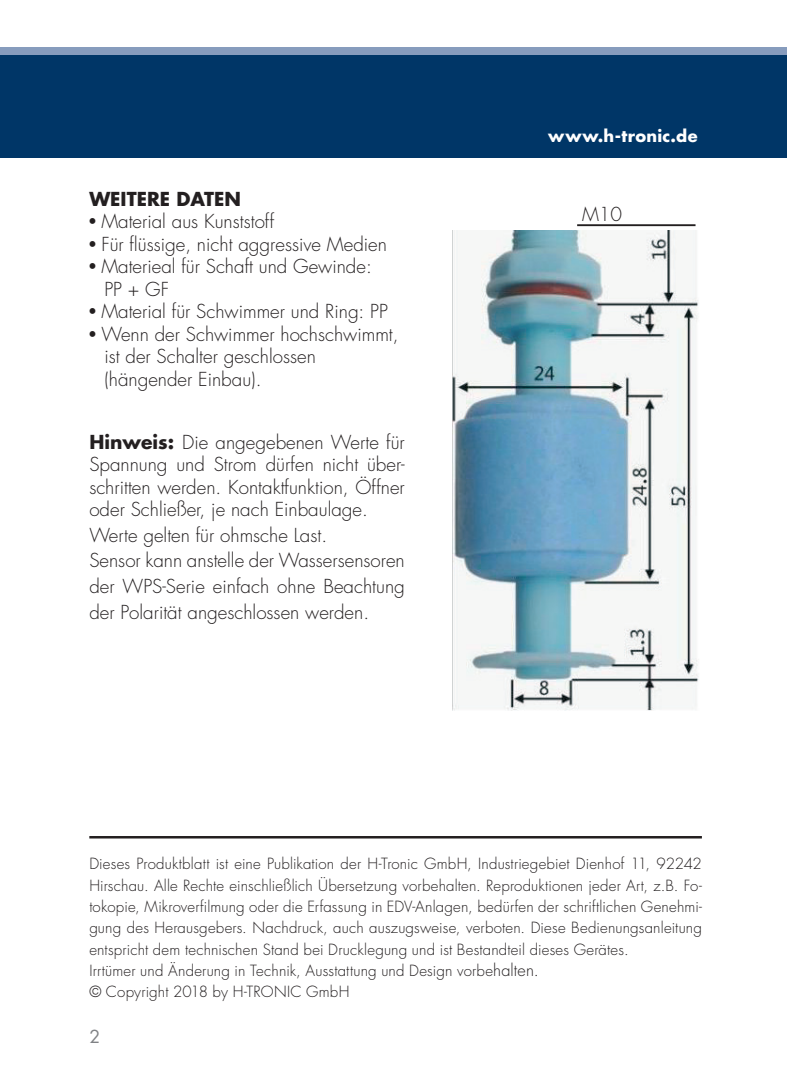
<style>
.page{position:relative;width:787px;height:1092px;background:#fff}
.page>*{position:absolute;margin:0;border:0;box-sizing:border-box;transform-origin:0 0}
.t1{font:300 18.75px/22.5px "Futura Std";color:#231f20}
.t2{font:700 18.75px "Futura Std";color:#231f20}
.t3{font:17.5px "Futura Std";color:#808285}
.t4{font:700 16.25px "Futura Std";letter-spacing:.04em;color:#fff}
.t5{font:300 15px/21.2px "Futura Std";letter-spacing:.01em;color:#231f20}
.s1{font-family:"Helvetica";font-weight:400;font-stretch:condensed}
.s2{font-weight:700}
.s3{font-size:16.25px}
</style>
<div class="page">
<div style="left:0;top:47px;width:787px;height:48px;background:#879cbd"></div>
<div style="left:0;top:56px;width:787px;height:102px;background:#003667"></div>
<hr style="left:89px;top:836px;width:613px;height:2px;background:#231f20">
<img style="left:452px;top:230px;width:247px;height:480px">
<hr style="left:577px;top:224px;width:118px;height:2px;background:#231f20">
<p class="t2" style="left:89px;top:186px;width:153px">Weitere Daten</p>
<p class="t1" style="left:89px;top:211px;width:186px"><span class="s1">•</span> Material aus Kunststoff</p>
<p class="t1" style="left:89px;top:233px;width:299px"><span class="s1">•</span> Für flüssige, nicht aggressive Medien</p>
<p class="t1" style="left:104px;top:256px;width:269px;text-indent:-15px"><span class="s1">•</span> Materieal für Schaft und Gewinde:<br>PP + GF</p>
<p class="t1" style="left:89px;top:301px;width:300px"><span class="s1">•</span> Material für Schwimmer und Ring: PP</p>
<p class="t1" style="left:104px;top:323px;width:296px;text-indent:-15px"><span class="s1">•</span> Wenn der Schwimmer hochschwimmt, ist der Schalter geschlossen (hängender Einbau).</p>
<p class="t1" style="left:89px;top:431px;width:317px;text-align:justify"><span class="s2">Hinweis:</span> Die angegebenen Werte für Spannung und Strom dürfen nicht über&shy;schritten werden. Kontaktfunktion, Öffner oder Schließer, je nach Einbaulage.</p>
<p class="t1" style="left:89px;top:523px;width:317px;line-height:25.5px">Werte gelten für ohmsche Last.<br>Sensor kann anstelle der Wassersensoren der WPS-Serie einfach ohne Beachtung der Polarität angeschlossen werden.</p>
<p class="t4" style="left:548px;top:125px;width:151px">www.h-tronic.de</p>
<p class="t1" style="left:582px;top:203px;width:42px">M10</p>
<p class="t5" style="left:89px;top:853px;width:614px">Dieses Produktblatt ist eine Publikation der H-Tronic GmbH, Industriegebiet Dienhof 11, 92242<br>Hirschau. Alle Rechte einschließlich Übersetzung vorbehalten. Reproduktionen jeder Art, z.B. Fo&shy;tokopie, Mikroverfilmung oder die Erfassung in EDV-Anlagen, bedürfen der schriftlichen Genehmi&shy;gung des Herausgebers. Nachdruck, auch auszugsweise, verboten. Diese Bedienungsanleitung entspricht dem technischen Stand bei Drucklegung und ist Bestandteil dieses Gerätes.<br>Irrtümer und Änderung in Technik, Ausstattung und Design vorbe<span class="s3">halten.<br></span>© Copyright 2018 by H-TRONIC GmbH</p>
<p class="t3" style="left:89px;top:1024px;width:12px">2</p>
</div>
